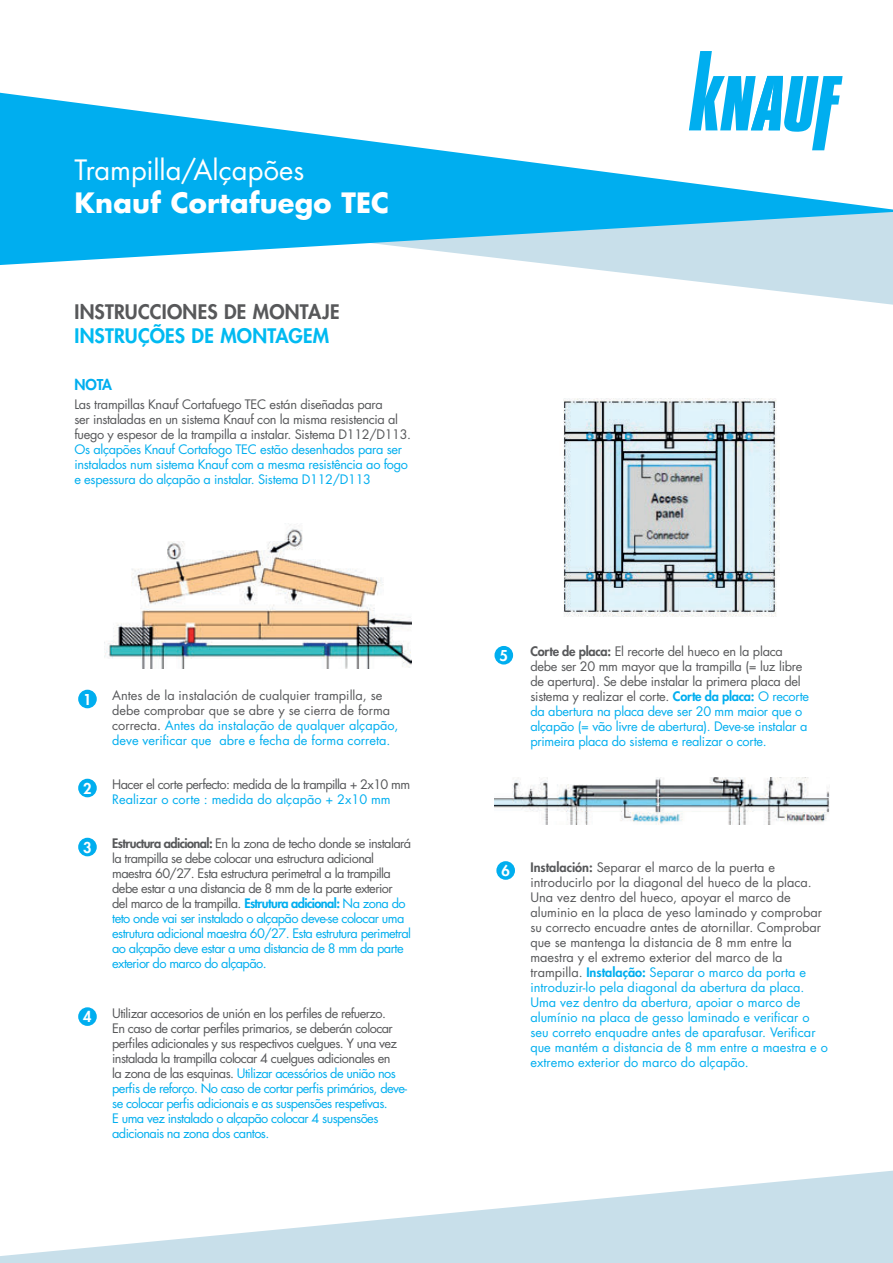
<style>
.page{position:relative;width:893px;height:1263px;background:#fff}
.page>*{position:absolute;margin:0;border:0;box-sizing:border-box;transform-origin:0 0}
._01_Titel_26_32_bold{font:27.3px/33.6px "Futura Std";color:#fff}
.Cuerpo_normal{font:800 19.5px/24px "Futura Std";letter-spacing:.01em;color:#57585a}
.t1{font:800 14.55px "Futura Std";color:#fff}
.t2{font:800 14.55px "Futura Std";color:#00aeef}
.DIM_TEXT{font:12.75px/15px "Futura Std";letter-spacing:-.045em;color:#57585a}
.DIM_TEXT-2{font:12.75px/15px "Futura Std";color:#57585a}
.DIM_TEXT-3{font:12.75px/15px "Futura Std";letter-spacing:-.025em;color:#57585a}
.s1{font-weight:700}
.s2{color:#00baf1}
.s3{color:#00aeef}
.s4{font-weight:800}
.s5{font-weight:800;color:#00aeef}
</style>
<div class="page">
<svg style="left:558px;top:265px;width:335px;height:40px"></svg>
<svg style="left:0;top:93px;width:893px;height:172px;fill:#00aeef"></svg>
<svg style="left:689px;top:51px;width:154px;height:99px"></svg>
<svg style="left:0;top:1171px;width:893px;height:92px;fill:#c8dfea"></svg>
<div style="left:78px;top:690px;width:19px;height:18px;background:#00aeef;border-radius:50%"></div>
<div style="left:496px;top:861px;width:19px;height:19px;background:#00aeef;border-radius:50%"></div>
<div style="left:78px;top:779px;width:19px;height:18px;background:#00aeef;border-radius:50%"></div>
<div style="left:78px;top:838px;width:19px;height:18px;background:#00aeef;border-radius:50%"></div>
<div style="left:78px;top:1007px;width:19px;height:19px;background:#00aeef;border-radius:50%"></div>
<img style="left:105px;top:524px;width:307px;height:145px">
<div style="left:494px;top:646px;width:19px;height:18px;background:#00aeef;border-radius:50%"></div>
<img style="left:563px;top:399px;width:215px;height:217px">
<img style="left:494px;top:778px;width:336px;height:46px">
<p class="_01_Titel_26_32_bold" style="left:74px;top:153px;width:316px">Trampilla/Alçapões<br><span class="s1">Knauf Cortafuego TEC</span></p>
<p class="Cuerpo_normal" style="left:74px;top:300px;width:267px">INSTRUCCIONES DE MONTAJE<br><span class="s2">INSTRUÇÕES DE MONTAGEM</span></p>
<p class="t2" style="left:74px;top:375px;width:39px">NOTA</p>
<p class="DIM_TEXT-3" style="left:74px;top:397px;width:338px">Las trampillas Knauf Cortafuego TEC están diseñadas para<br>ser instaladas en un sistema Knauf con la misma resistencia al fuego y espesor de la trampilla a instalar. Sistema D112/D113.<br><span class="s3">Os alçapões Knauf Cortafogo TEC estão desenhados para ser instalados num sistema Knauf com a mesma resistência ao fogo e espessura do alçapão a instalar. Sistema D112/D113</span></p>
<p class="t1" style="left:83px;top:690px;width:10px">1</p>
<p class="t1" style="left:83px;top:779px;width:10px">2</p>
<p class="t1" style="left:83px;top:838px;width:10px">3</p>
<p class="t1" style="left:83px;top:1008px;width:10px">4</p>
<p class="DIM_TEXT-2" style="left:112px;top:688px;width:288px">Antes de la instalación de cualquier trampilla, se debe comprobar que se abre y se cierra de forma correcta. <span class="s3">Antes da instalação de qualquer alçapão, deve verificar que abre e fecha de forma correta.</span></p>
<p class="DIM_TEXT" style="left:112px;top:777px;width:300px">Hacer el corte perfecto: medida de la trampilla + 2x10 mm<br><span class="s3">Realizar o corte : medida do alçapão + 2x10 mm</span></p>
<p class="DIM_TEXT" style="left:112px;top:836px;width:300px"><span class="s4">Estructura adicional:</span> En la zona de techo donde se instalará la trampilla se debe colocar una estructura adicional maestra 60/27. Esta estructura perimetral a la trampilla debe estar a una distancia de 8 mm de la parte exterior del marco de la trampilla. <span class="s5">Estrutura adicional:</span> <span class="s3">Na zona do teto onde vai ser instalado o alçapão deve-se colocar uma estrutura adicional maestra 60/27. Esta estrutura perimetral ao alçapão deve estar a uma distancia de 8 mm da parte exterior do marco do alçapão.</span></p>
<p class="DIM_TEXT" style="left:112px;top:1005px;width:296px">Utilizar accesorios de unión en los perfiles de refuerzo.<br>En caso de cortar perfiles primarios, se deberán colocar perfiles adicionales y sus respectivos cuelgues. Y una vez instalada la trampilla colocar 4 cuelgues adicionales en<br>la zona de las esquinas. <span class="s3">Utilizar acessórios de união nos perfis de reforço. No caso de cortar perfis primários, deve&shy;se colocar perfis adicionais e as suspensões respetivas.<br>E uma vez instalado o alçapão colocar 4 suspensões adicionais na zona dos cantos.</span></p>
<p class="t1" style="left:500px;top:646px;width:10px">5</p>
<p class="DIM_TEXT-3" style="left:530px;top:644px;width:280px"><span class="s4">Corte de placa:</span> El recorte del hueco en la placa debe ser 20 mm mayor que la trampilla (= luz libre de apertura). Se debe instalar la primera placa del sistema y realizar el corte. <span class="s5">Corte da placa:</span> <span class="s3">O recorte da abertura na placa deve ser 20 mm maior que o alçapão (= vão livre de abertura). Deve-se instalar a primeira placa do sistema e realizar o corte.</span></p>
<p class="t1" style="left:501px;top:861px;width:10px">6</p>
<p class="DIM_TEXT-2" style="left:530px;top:860px;width:299px"><span class="s4">Instalación:</span> Separar el marco de la puerta e introducirlo por la diagonal del hueco de la placa.<br>Una vez dentro del hueco, apoyar el marco de aluminio en la placa de yeso laminado y comprobar su correcto encuadre antes de atornillar. Comprobar que se mantenga la distancia de 8 mm entre la maestra y el extremo exterior del marco de la trampilla. <span class="s5">Instalação:</span> <span class="s3">Separar o marco da porta e introduzir-lo pela diagonal da abertura da placa.<br>Uma vez dentro da abertura, apoiar o marco de alumínio na placa de gesso laminado e verificar o seu correto enquadre antes de aparafusar. Verificar que mantém a distancia de 8 mm entre a maestra e o extremo exterior do marco do alçapão.</span></p>
</div>
